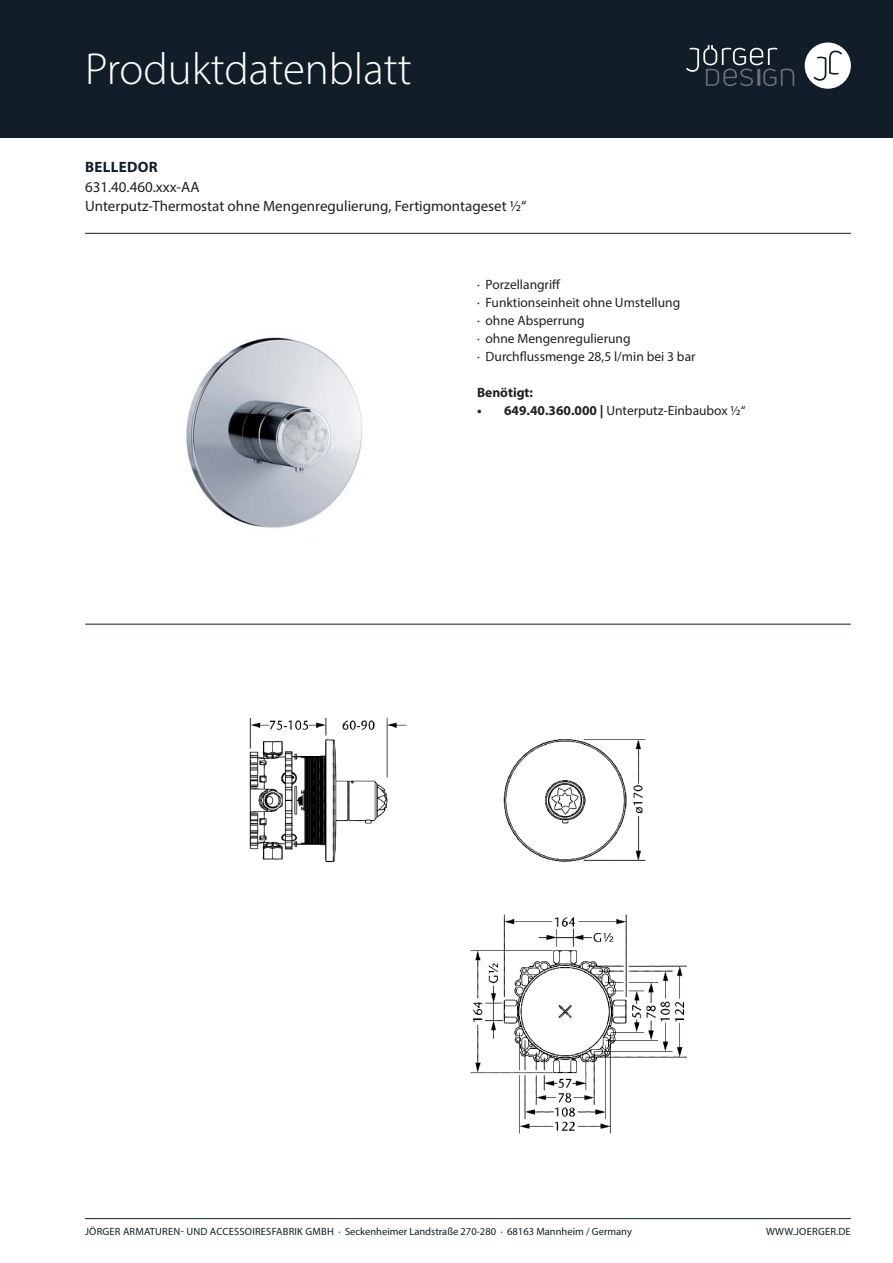
<style>
.page{position:relative;width:893px;height:1263px;background:#fff}
.page>*{position:absolute;margin:0;border:0;box-sizing:border-box;transform-origin:0 0}
.t1{font:300 45px "Myriad Pro";color:#fff}
.t2{font:15px "Myriad Pro";color:#231f20}
.t3{font:700 15px "Myriad Pro";letter-spacing:.02em;color:#111e29}
.t4{font:13.5px/18px "Myriad Pro";color:#231f20}
.t5{font:700 13.5px "Myriad Pro";color:#231f20}
.t6{font:10.5px "Myriad Pro";letter-spacing:.005em;color:#111e29}
.s1{font-weight:700}
</style>
<div class="page">
<div style="left:0;top:0;width:893px;height:138px;background:#111e29"></div>
<div style="left:805px;top:43px;width:46px;height:46px;background:#fff;border-radius:50%"></div>
<svg style="left:814px;top:51px;width:28px;height:30px"></svg>
<svg style="left:686px;top:45px;width:108px;height:41px"></svg>
<hr style="left:85px;top:1218px;width:766px;height:1px;background:#111e29">
<hr style="left:85px;top:233px;width:766px;height:1px;background:#111e29">
<hr style="left:85px;top:624px;width:766px;height:1px;background:#111e29">
<img style="left:186px;top:337px;width:176px;height:191px">
<img style="left:249px;top:718px;width:438px;height:416px">
<h1 class="t1" style="left:85px;top:52px;width:328px">Produktdatenblatt</h1>
<p class="t3" style="left:85px;top:161px;width:74px">BELLEDOR</p>
<p class="t2" style="left:85px;top:200px;width:443px">Unterputz-Thermostat ohne Mengenregulierung, Fertigmontageset ½“</p>
<p class="t2" style="left:85px;top:181px;width:116px">631.40.460.xxx-AA</p>
<p class="t4" style="left:477px;top:277px;width:220px">· Porzellangriff<br>· Funktionseinheit ohne Umstellung<br>· ohne Absperrung<br>· ohne Mengenregulierung<br>· Durchflussmenge 28,5 l/min bei 3 bar</p>
<p class="t5" style="left:477px;top:387px;width:58px">Benötigt:</p>
<p class="t4" style="left:477px;top:403px;width:270px"><span class="s1">• 649.40.360.000 |</span> Unterputz-Einbaubox ½“</p>
<p class="t6" style="left:85px;top:1228px;width:548px">JÖRGER ARMATUREN- UND ACCESSOIRESFABRIK GMBH · Seckenheimer Landstraße 270-280 · 68163 Mannheim / Germany</p>
<p class="t6" style="left:766px;top:1228px;width:86px">WWW.JOERGER.DE</p>
</div>
